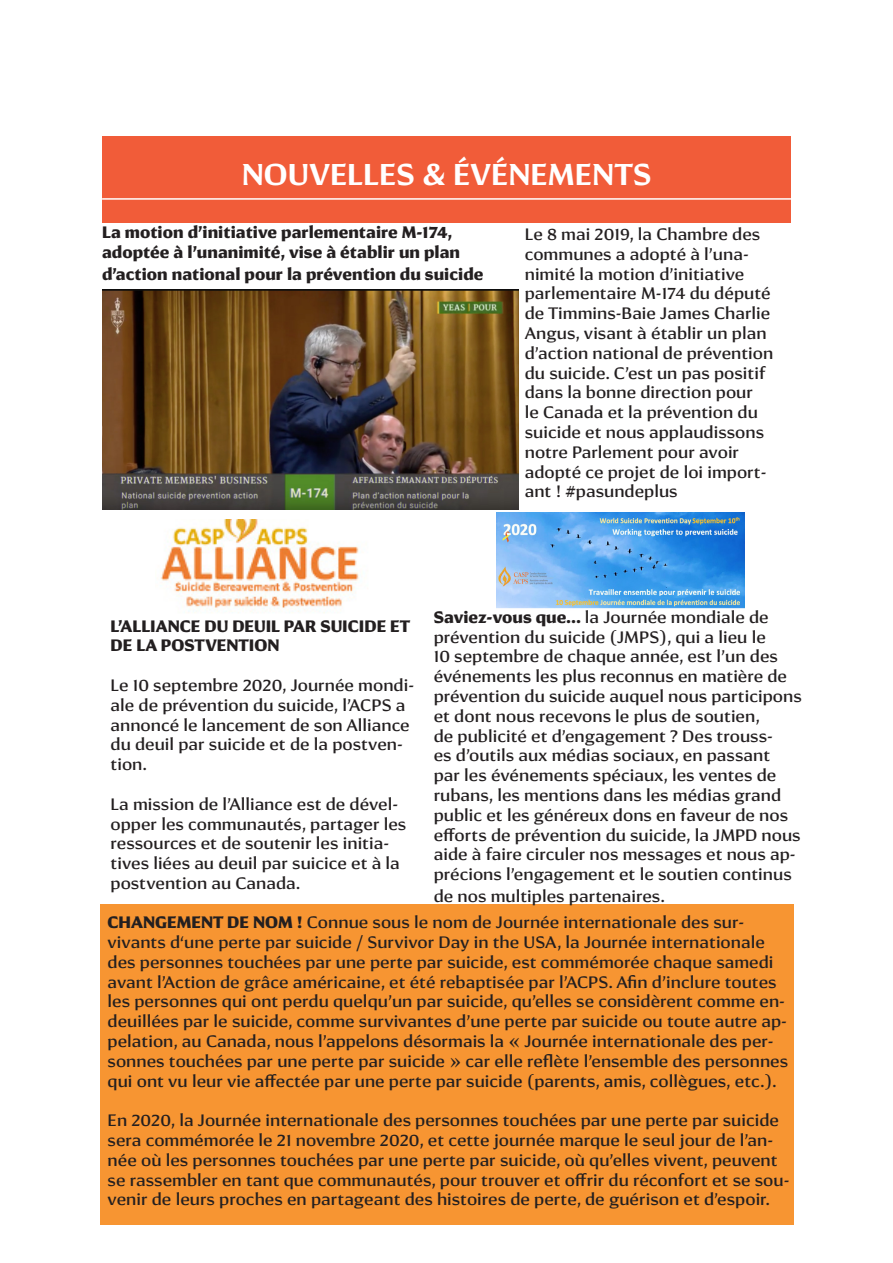
<style>
.page{position:relative;width:893px;height:1263px;background:#fff}
.page>*{position:absolute;margin:0;border:0;box-sizing:border-box;transform-origin:0 0}
.Headline_1_-_left{font:600 30px "Conglomerate";color:#fff}
.t1{font:500 16.5px/19.8px "Conglomerate";color:#231f20}
.t2{font:700 16.5px/19.8px "Conglomerate";color:#231f20}
.s1{font-weight:700}
</style>
<div class="page">
<img style="left:496px;top:512px;width:249px;height:97px">
<div style="left:102px;top:136px;width:689px;height:87px;background:#f15c39"></div>
<hr style="left:102px;top:198px;width:689px;height:2px;background:#fff">
<img style="left:102px;top:290px;width:417px;height:220px">
<img style="left:161px;top:519px;width:198px;height:94px">
<div style="left:100px;top:905px;width:693px;height:320px;background:#f79532"></div>
<p class="Headline_1_-_left" style="left:242px;top:155px;width:411px">NOUVELLES &amp; ÉVÉNEMENTS</p>
<p class="t2" style="left:102px;top:222px;width:359px">La motion d’initiative parlementaire M-174, adoptée à l’unanimité, vise à établir un plan</p>
<p class="t2" style="left:102px;top:264px;width:383px">d’action national pour la prévention du suicide</p>
<p class="t1" style="left:525px;top:224px;width:250px">Le 8 mai 2019, la Chambre des communes a adopté à l’una&shy;nimité la motion d’initiative parlementaire M-174 du député de Timmins-Baie James Charlie<br>Angus, visant à établir un plan d’action national de prévention du suicide. C’est un pas positif dans la bonne direction pour<br>le Canada et la prévention du suicide et nous applaudissons notre Parlement pour avoir adopté ce projet de loi import&shy;ant ! #pasundeplus</p>
<p class="t1" style="left:434px;top:607px;width:370px"><span class="s1">Saviez-vous que...</span> la Journée mondiale de prévention du suicide (JMPS), qui a lieu le<br>10 septembre de chaque année, est l’un des événements les plus reconnus en matière de prévention du suicide auquel nous participons et dont nous recevons le plus de soutien,<br>de publicité et d’engagement ? Des trouss-<br>es d’outils aux médias sociaux, en passant<br>par les événements spéciaux, les ventes de rubans, les mentions dans les médias grand public et les généreux dons en faveur de nos efforts de prévention du suicide, la JMPD nous aide à faire circuler nos messages et nous ap&shy;précions l’engagement et le soutien continus</p>
<p class="t1" style="left:434px;top:886px;width:233px">de nos multiples partenaires.</p>
<p class="t1" style="left:108px;top:912px;width:682px"><span class="s1">CHANGEMENT DE NOM !</span> Connue sous le nom de Journée internationale des sur&shy;vivants d‘une perte par suicide / Survivor Day in the USA, la Journée internationale des personnes touchées par une perte par suicide, est commémorée chaque samedi avant l’Action de grâce américaine, et été rebaptisée par l’ACPS. Afin d’inclure toutes les personnes qui ont perdu quelqu’un par suicide, qu’elles se considèrent comme en&shy;deuillées par le suicide, comme survivantes d’une perte par suicide ou toute autre ap&shy;pelation, au Canada, nous l’appelons désormais la « Journée internationale des per&shy;sonnes touchées par une perte par suicide » car elle reflète l’ensemble des personnes qui ont vu leur vie affectée par une perte par suicide (parents, amis, collègues, etc.).</p>
<p class="t1" style="left:108px;top:1110px;width:683px">En 2020, la Journée internationale des personnes touchées par une perte par suicide sera commémorée le 21 novembre 2020, et cette journée marque le seul jour de l’an&shy;née où les personnes touchées par une perte par suicide, où qu’elles vivent, peuvent se rassembler en tant que communautés, pour trouver et offrir du réconfort et se sou&shy;venir de leurs proches en partageant des histoires de perte, de guérison et d’espoir.</p>
<p class="t2" style="left:111px;top:615px;width:301px">L’ALLIANCE DU DEUIL PAR SUICIDE ET<br>DE LA POSTVENTION</p>
<p class="t1" style="left:111px;top:675px;width:305px">Le 10 septembre 2020, Journée mondi&shy;ale de prévention du suicide, l’ACPS a annoncé le lancement de son Alliance du deuil par suicide et de la postven&shy;tion.</p>
<p class="t1" style="left:111px;top:794px;width:297px">La mission de l’Alliance est de dével&shy;opper les communautés, partager les ressources et de soutenir les initia&shy;tives liées au deuil par suicice et à la postvention au Canada.</p>
</div>
